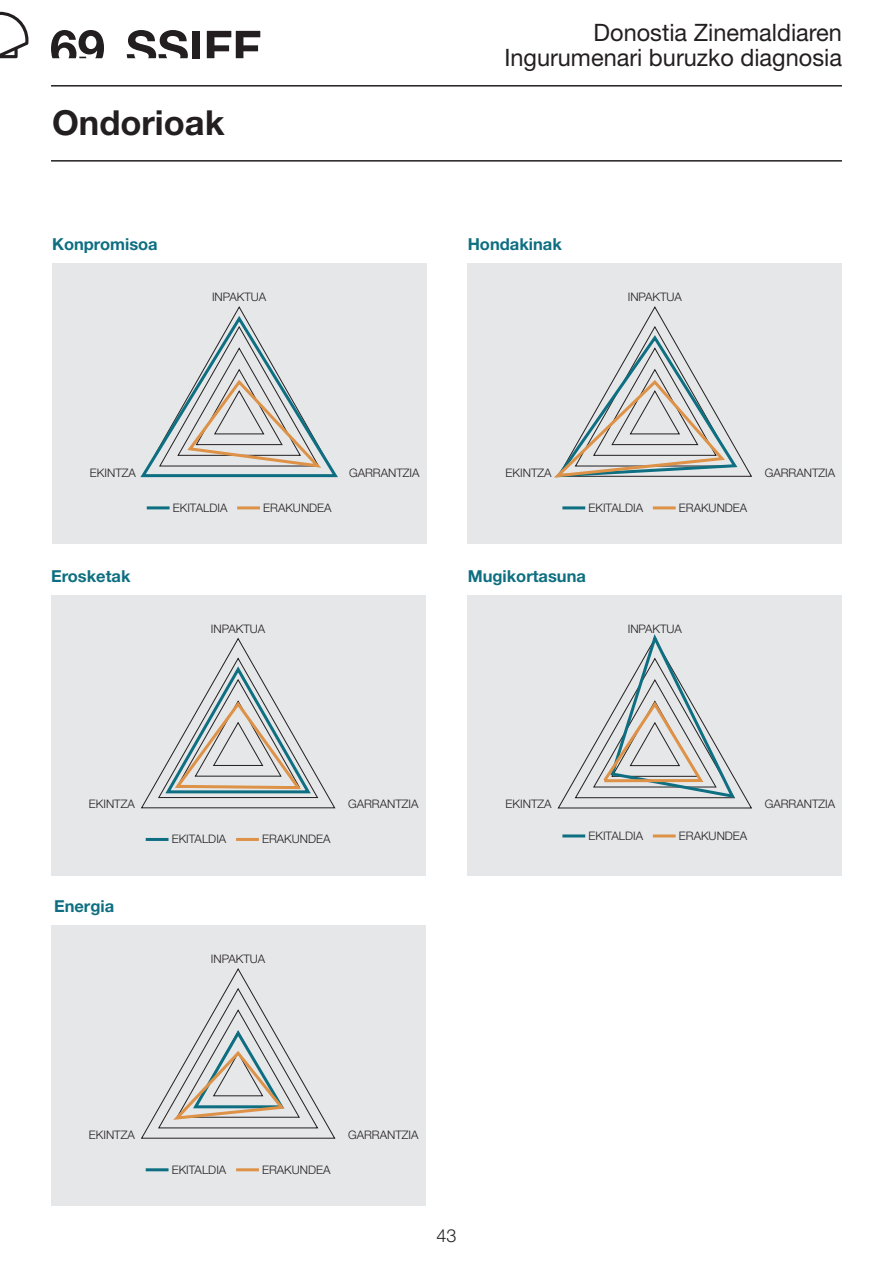
<style>
.page{position:relative;width:893px;height:1263px;background:#fff}
.page>*{position:absolute;margin:0;border:0;box-sizing:border-box;transform-origin:0 0}
.TÍTULO_TEXTO{font:700 34.5px "Helvetica Neue LT Std";color:#231f20}
.t1{font:24px/25.5px "Helvetica Neue LT Std";color:#231f20;text-align:right}
.t2{font:300 18px "Helvetica Neue LT Std";color:#231f20}
.SUBTÍTULO_02_TEXTO_S{font:700 16.5px "Helvetica Neue LT Std";color:#0d6f81}
.PIE_DE_FOTO{font:300 11.7px "Helvetica Neue LT Std";color:#231f20}
</style>
<div class="page">
<svg style="left:0;top:12px;width:28px;height:46px"></svg>
<hr style="left:51px;top:85px;width:791px;height:2px;background:#231f20">
<svg style="left:127px;top:30px;width:61px;height:28px"></svg>
<svg style="left:207px;top:31px;width:53px;height:27px"></svg>
<div style="left:192px;top:31px;width:8px;height:27px;background:#231f20"></div>
<svg style="left:51px;top:30px;width:53px;height:28px"></svg>
<div style="left:52px;top:264px;width:374px;height:280px;background:#e6e7e9"></div>
<hr style="left:147px;top:506px;width:23px;height:3px;background:#0d6f81">
<hr style="left:237px;top:506px;width:23px;height:3px;background:#dd9247">
<svg style="left:140px;top:306px;width:198px;height:172px"></svg>
<div style="left:468px;top:264px;width:374px;height:280px;background:#e6e7e9"></div>
<hr style="left:562px;top:506px;width:23px;height:3px;background:#0d6f81">
<hr style="left:653px;top:506px;width:23px;height:3px;background:#dd9247">
<svg style="left:554px;top:306px;width:198px;height:172px"></svg>
<div style="left:51px;top:925px;width:374px;height:281px;background:#e6e7e9"></div>
<hr style="left:146px;top:1168px;width:23px;height:3px;background:#0d6f81">
<hr style="left:236px;top:1168px;width:23px;height:3px;background:#dd9247">
<svg style="left:141px;top:968px;width:195px;height:171px"></svg>
<div style="left:51px;top:595px;width:374px;height:281px;background:#e6e7e9"></div>
<hr style="left:146px;top:838px;width:23px;height:3px;background:#0d6f81">
<hr style="left:236px;top:838px;width:23px;height:3px;background:#dd9247">
<svg style="left:141px;top:637px;width:195px;height:172px"></svg>
<div style="left:468px;top:595px;width:374px;height:281px;background:#e6e7e9"></div>
<hr style="left:562px;top:834px;width:23px;height:3px;background:#0d6f81">
<hr style="left:653px;top:834px;width:23px;height:3px;background:#dd9247">
<svg style="left:557px;top:634px;width:195px;height:175px"></svg>
<hr style="left:51px;top:160px;width:791px;height:2px;background:#231f20">
<p class="TÍTULO_TEXTO" style="left:52px;top:102px;width:174px">Ondorioak</p>
<p class="SUBTÍTULO_02_TEXTO_S" style="left:52px;top:234px;width:107px">Konpromisoa</p>
<p class="PIE_DE_FOTO" style="left:212px;top:290px;width:56px">INPAKTUA</p>
<h2 class="t1" style="left:504px;top:19px;width:339px">Donostia Zinemaldiaren<br>Ingurumenari buruzko diagnosia</h2>
<p class="SUBTÍTULO_02_TEXTO_S" style="left:468px;top:234px;width:96px">Hondakinak</p>
<p class="PIE_DE_FOTO" style="left:628px;top:290px;width:56px">INPAKTUA</p>
<p class="PIE_DE_FOTO" style="left:90px;top:465px;width:48px">EKINTZA</p>
<p class="PIE_DE_FOTO" style="left:349px;top:465px;width:72px">GARRANTZIA</p>
<p class="PIE_DE_FOTO" style="left:506px;top:465px;width:48px">EKINTZA</p>
<p class="PIE_DE_FOTO" style="left:765px;top:465px;width:72px">GARRANTZIA</p>
<p class="PIE_DE_FOTO" style="left:173px;top:500px;width:56px">EKITALDIA</p>
<p class="PIE_DE_FOTO" style="left:263px;top:500px;width:70px">ERAKUNDEA</p>
<p class="PIE_DE_FOTO" style="left:588px;top:500px;width:56px">EKITALDIA</p>
<p class="PIE_DE_FOTO" style="left:679px;top:500px;width:70px">ERAKUNDEA</p>
<p class="SUBTÍTULO_02_TEXTO_S" style="left:51px;top:565px;width:81px">Erosketak</p>
<p class="SUBTÍTULO_02_TEXTO_S" style="left:468px;top:565px;width:120px">Mugikortasuna</p>
<p class="PIE_DE_FOTO" style="left:211px;top:622px;width:56px">INPAKTUA</p>
<p class="PIE_DE_FOTO" style="left:628px;top:622px;width:56px">INPAKTUA</p>
<p class="PIE_DE_FOTO" style="left:89px;top:797px;width:48px">EKINTZA</p>
<p class="PIE_DE_FOTO" style="left:348px;top:797px;width:72px">GARRANTZIA</p>
<p class="SUBTÍTULO_02_TEXTO_S" style="left:54px;top:896px;width:62px">Energia</p>
<p class="PIE_DE_FOTO" style="left:172px;top:832px;width:56px">EKITALDIA</p>
<p class="PIE_DE_FOTO" style="left:262px;top:832px;width:70px">ERAKUNDEA</p>
<p class="PIE_DE_FOTO" style="left:211px;top:952px;width:56px">INPAKTUA</p>
<p class="PIE_DE_FOTO" style="left:506px;top:797px;width:48px">EKINTZA</p>
<p class="PIE_DE_FOTO" style="left:765px;top:797px;width:72px">GARRANTZIA</p>
<p class="PIE_DE_FOTO" style="left:588px;top:828px;width:56px">EKITALDIA</p>
<p class="PIE_DE_FOTO" style="left:679px;top:828px;width:70px">ERAKUNDEA</p>
<p class="PIE_DE_FOTO" style="left:89px;top:1127px;width:48px">EKINTZA</p>
<p class="PIE_DE_FOTO" style="left:348px;top:1127px;width:72px">GARRANTZIA</p>
<p class="PIE_DE_FOTO" style="left:172px;top:1162px;width:56px">EKITALDIA</p>
<p class="PIE_DE_FOTO" style="left:262px;top:1162px;width:70px">ERAKUNDEA</p>
<h3 class="t2" style="left:436px;top:1224px;width:22px">43</h3>
</div>
